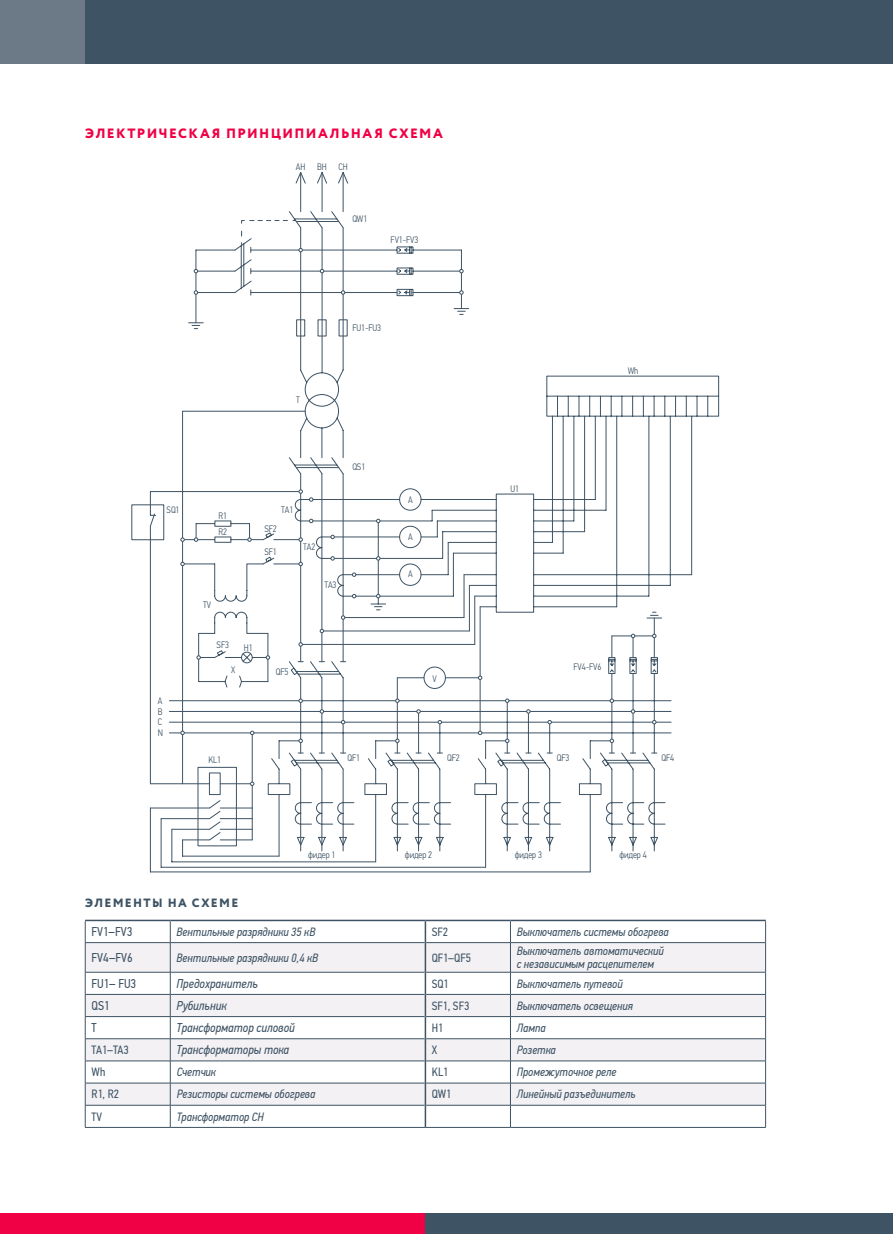
<style>
.page{position:relative;width:893px;height:1234px;background:#fff}
.page>*{position:absolute;margin:0;border:0;box-sizing:border-box;transform-origin:0 0}
.t1{font:800 13.5px "Circe";letter-spacing:.105em;color:#f00044}
.t2{font:italic 12.75px "PF Din Text Cond Pro";color:#3e5364}
.t3{font:12.75px "PF Din Text Cond Pro";color:#3e5364}
.t4{font:italic 12px/12.8px "PF Din Text Cond Pro";color:#3e5364}
.t5{font:12px "PF Din Text Cond Pro";color:#3e5364}
.t6{font:800 12px "Circe";letter-spacing:.11em;color:#3e5364}
.t7{font:300 9.45px/10.5px "PF Din Text Cond Pro";letter-spacing:-.01em;color:#3e5364}
</style>
<div class="page">
<div style="left:85px;top:0;width:808px;height:64px;background:#3e5364"></div>
<div style="left:0;top:1212px;width:425px;height:21px;background:#f00044"></div>
<div style="left:425px;top:1212px;width:468px;height:21px;background:#3e5364"></div>
<div style="left:0;top:0;width:85px;height:64px;background:#6c7a88"></div>
<svg style="left:426px;top:943px;width:339px;height:161px;fill:#f3f1f4"></svg>
<hr style="left:85px;top:919px;width:85px;height:2px;background:#3e5364">
<hr style="left:170px;top:919px;width:255px;height:2px;background:#3e5364">
<hr style="left:426px;top:942px;width:84px;height:1px;background:#3e5364">
<hr style="left:510px;top:942px;width:256px;height:1px;background:#3e5364">
<hr style="left:426px;top:971px;width:84px;height:1px;background:#3e5364">
<hr style="left:510px;top:971px;width:256px;height:1px;background:#3e5364">
<hr style="left:426px;top:993px;width:84px;height:1px;background:#3e5364">
<hr style="left:510px;top:993px;width:256px;height:1px;background:#3e5364">
<hr style="left:426px;top:1016px;width:84px;height:1px;background:#3e5364">
<hr style="left:510px;top:1016px;width:256px;height:1px;background:#3e5364">
<hr style="left:426px;top:1038px;width:84px;height:1px;background:#3e5364">
<hr style="left:510px;top:1038px;width:256px;height:1px;background:#3e5364">
<hr style="left:426px;top:1060px;width:84px;height:1px;background:#3e5364">
<hr style="left:510px;top:1060px;width:256px;height:1px;background:#3e5364">
<hr style="left:426px;top:1082px;width:84px;height:1px;background:#3e5364">
<hr style="left:510px;top:1082px;width:256px;height:1px;background:#3e5364">
<hr style="left:426px;top:1104px;width:84px;height:1px;background:#3e5364">
<hr style="left:510px;top:1104px;width:256px;height:1px;background:#3e5364">
<svg style="left:510px;top:921px;width:1px;height:205px"></svg>
<svg style="left:765px;top:921px;width:1px;height:205px"></svg>
<hr style="left:85px;top:1126px;width:85px;height:1px;background:#3e5364">
<hr style="left:170px;top:1126px;width:255px;height:1px;background:#3e5364">
<hr style="left:425px;top:1126px;width:85px;height:1px;background:#3e5364">
<hr style="left:510px;top:1126px;width:256px;height:1px;background:#3e5364">
<hr style="left:425px;top:919px;width:85px;height:2px;background:#3e5364">
<hr style="left:510px;top:919px;width:256px;height:2px;background:#3e5364">
<svg style="left:85px;top:920px;width:341px;height:206px"></svg>
<svg style="left:131px;top:210px;width:339px;height:630px"></svg>
<svg style="left:180px;top:375px;width:539px;height:359px"></svg>
<svg style="left:197px;top:655px;width:4px;height:4px"></svg>
<svg style="left:266px;top:655px;width:4px;height:4px"></svg>
<svg style="left:309px;top:497px;width:4px;height:4px"></svg>
<svg style="left:309px;top:518px;width:4px;height:5px"></svg>
<svg style="left:331px;top:534px;width:4px;height:5px"></svg>
<svg style="left:331px;top:556px;width:4px;height:4px"></svg>
<svg style="left:352px;top:572px;width:4px;height:4px"></svg>
<svg style="left:352px;top:594px;width:4px;height:4px"></svg>
<svg style="left:376px;top:518px;width:4px;height:5px"></svg>
<svg style="left:376px;top:556px;width:4px;height:4px"></svg>
<svg style="left:376px;top:594px;width:4px;height:4px"></svg>
<hr style="left:464px;top:574px;width:1px;height:43px;background:#3e5364">
<hr style="left:469px;top:585px;width:1px;height:46px;background:#3e5364">
<hr style="left:474px;top:596px;width:1px;height:48px;background:#3e5364">
<hr style="left:480px;top:606px;width:1px;height:126px;background:#3e5364">
<svg style="left:296px;top:615px;width:370px;height:236px"></svg>
<svg style="left:395px;top:698px;width:4px;height:4px"></svg>
<svg style="left:505px;top:698px;width:4px;height:4px"></svg>
<svg style="left:610px;top:698px;width:4px;height:4px"></svg>
<svg style="left:631px;top:709px;width:4px;height:4px"></svg>
<svg style="left:526px;top:709px;width:4px;height:4px"></svg>
<svg style="left:416px;top:709px;width:5px;height:4px"></svg>
<svg style="left:320px;top:709px;width:4px;height:4px"></svg>
<svg style="left:548px;top:720px;width:4px;height:4px"></svg>
<svg style="left:438px;top:720px;width:4px;height:4px"></svg>
<svg style="left:341px;top:720px;width:4px;height:4px"></svg>
<svg style="left:652px;top:720px;width:4px;height:4px"></svg>
<svg style="left:299px;top:698px;width:4px;height:4px"></svg>
<hr style="left:150px;top:783px;width:59px;height:1px;background:#3e5364">
<hr style="left:150px;top:807px;width:59px;height:1px;background:#3e5364">
<hr style="left:172px;top:828px;width:37px;height:1px;background:#3e5364">
<hr style="left:161px;top:818px;width:48px;height:1px;background:#3e5364">
<hr style="left:150px;top:807px;width:1px;height:64px;background:#3e5364">
<hr style="left:150px;top:871px;width:440px;height:1px;background:#3e5364">
<hr style="left:161px;top:818px;width:1px;height:49px;background:#3e5364">
<hr style="left:171px;top:829px;width:1px;height:32px;background:#3e5364">
<hr style="left:172px;top:861px;width:204px;height:1px;background:#3e5364">
<hr style="left:161px;top:866px;width:325px;height:1px;background:#3e5364">
<svg style="left:180px;top:730px;width:434px;height:142px"></svg>
<svg style="left:608px;top:633px;width:50px;height:41px"></svg>
<p class="t1" style="left:85px;top:124px;width:359px">ЭЛЕКТРИЧЕСКАЯ ПРИНЦИПИАЛЬНАЯ СХЕМА</p>
<p class="t7" style="left:296px;top:162px;width:11px">AH</p>
<p class="t7" style="left:317px;top:162px;width:32px">BH CH</p>
<p class="t7" style="left:352px;top:213px;width:17px">QW1</p>
<p class="t7" style="left:391px;top:234px;width:29px">FV1-FV3</p>
<p class="t7" style="left:167px;top:504px;width:15px">SQ1</p>
<p class="t7" style="left:158px;top:695px;width:7px;text-align:justify">A B C N</p>
<p class="t7" style="left:352px;top:322px;width:30px">FU1-FU3</p>
<p class="t7" style="left:296px;top:395px;width:5px">T</p>
<p class="t7" style="left:219px;top:507px;width:10px;line-height:16px">R1<br>R2</p>
<p class="t7" style="left:203px;top:599px;width:10px">TV</p>
<p class="t7" style="left:217px;top:639px;width:14px">SF3</p>
<p class="t7" style="left:244px;top:642px;width:10px">H1</p>
<p class="t7" style="left:231px;top:664px;width:6px">X</p>
<p class="t7" style="left:281px;top:504px;width:14px">TA1</p>
<p class="t7" style="left:264px;top:523px;width:14px">SF2</p>
<p class="t7" style="left:264px;top:546px;width:14px">SF1</p>
<p class="t7" style="left:303px;top:542px;width:14px">TA2</p>
<p class="t7" style="left:324px;top:579px;width:14px">TA3</p>
<p class="t7" style="left:276px;top:666px;width:14px">QF5</p>
<p class="t7" style="left:352px;top:462px;width:15px">QS1</p>
<p class="t7" style="left:408px;top:494px;width:6px">A</p>
<p class="t7" style="left:408px;top:531px;width:6px">A</p>
<p class="t7" style="left:408px;top:568px;width:6px">A</p>
<p class="t7" style="left:432px;top:673px;width:6px">V</p>
<p class="t7" style="left:511px;top:483px;width:10px">U1</p>
<p class="t7" style="left:628px;top:365px;width:12px">Wh</p>
<p class="t7" style="left:574px;top:661px;width:29px">FV4-FV6</p>
<p class="t7" style="left:208px;top:754px;width:14px">KL1</p>
<p class="t7" style="left:347px;top:752px;width:14px">QF1</p>
<p class="t7" style="left:447px;top:752px;width:14px">QF2</p>
<p class="t7" style="left:557px;top:752px;width:14px">QF3</p>
<p class="t7" style="left:661px;top:752px;width:14px">QF4</p>
<p class="t7" style="left:308px;top:849px;width:29px">фидер 1</p>
<p class="t7" style="left:405px;top:849px;width:29px">фидер 2</p>
<p class="t7" style="left:515px;top:849px;width:29px">фидер 3</p>
<p class="t7" style="left:619px;top:849px;width:29px">фидер 4</p>
<p class="t6" style="left:85px;top:894px;width:155px">ЭЛЕМЕНТЫ НА СХЕМЕ</p>
<p class="t3" style="left:92px;top:923px;width:42px">FV1–FV3</p>
<p class="t4" style="left:177px;top:925px;width:140px">Вентильные разрядники 35 кВ</p>
<p class="t5" style="left:432px;top:924px;width:18px">SF2</p>
<p class="t4" style="left:517px;top:925px;width:154px">Выключатель системы обогрева</p>
<p class="t3" style="left:92px;top:949px;width:43px">FV4–FV6</p>
<p class="t4" style="left:177px;top:951px;width:143px">Вентильные разрядники 0,4 кВ</p>
<p class="t5" style="left:432px;top:950px;width:41px">QF1–QF5</p>
<p class="t4" style="left:517px;top:944px;width:149px">Выключатель автоматический с независимым расцепителем</p>
<p class="t3" style="left:92px;top:975px;width:46px">FU1– FU3</p>
<p class="t2" style="left:177px;top:975px;width:83px">Предохранитель</p>
<p class="t5" style="left:432px;top:976px;width:19px">SQ1</p>
<p class="t4" style="left:517px;top:976px;width:107px">Выключатель путевой</p>
<p class="t3" style="left:92px;top:997px;width:20px">QS1</p>
<p class="t2" style="left:177px;top:997px;width:52px">Рубильник</p>
<p class="t5" style="left:432px;top:998px;width:39px">SF1, SF3</p>
<p class="t4" style="left:517px;top:999px;width:118px">Выключатель освещения</p>
<p class="t3" style="left:92px;top:1019px;width:7px">Т</p>
<p class="t2" style="left:177px;top:1020px;width:120px">Трансформатор силовой</p>
<p class="t5" style="left:432px;top:1020px;width:13px">H1</p>
<p class="t4" style="left:517px;top:1021px;width:30px">Лампа</p>
<p class="t5" style="left:92px;top:1042px;width:39px">TA1–TA3</p>
<p class="t2" style="left:177px;top:1042px;width:114px">Трансформаторы тока</p>
<p class="t5" style="left:432px;top:1042px;width:7px">Х</p>
<p class="t4" style="left:517px;top:1043px;width:41px">Розетка</p>
<p class="t5" style="left:92px;top:1064px;width:15px">Wh</p>
<p class="t4" style="left:177px;top:1065px;width:41px">Счетчик</p>
<p class="t5" style="left:432px;top:1064px;width:18px">KL1</p>
<p class="t4" style="left:517px;top:1065px;width:101px">Промежуточное реле</p>
<p class="t5" style="left:92px;top:1086px;width:29px">R1, R2</p>
<p class="t4" style="left:177px;top:1087px;width:140px">Резисторы системы обогрева</p>
<p class="t5" style="left:432px;top:1086px;width:21px">QW1</p>
<p class="t4" style="left:517px;top:1087px;width:120px">Линейный разъединитель</p>
<p class="t5" style="left:92px;top:1108px;width:12px">TV</p>
<p class="t4" style="left:177px;top:1109px;width:89px">Трансформатор СН</p>
</div>
